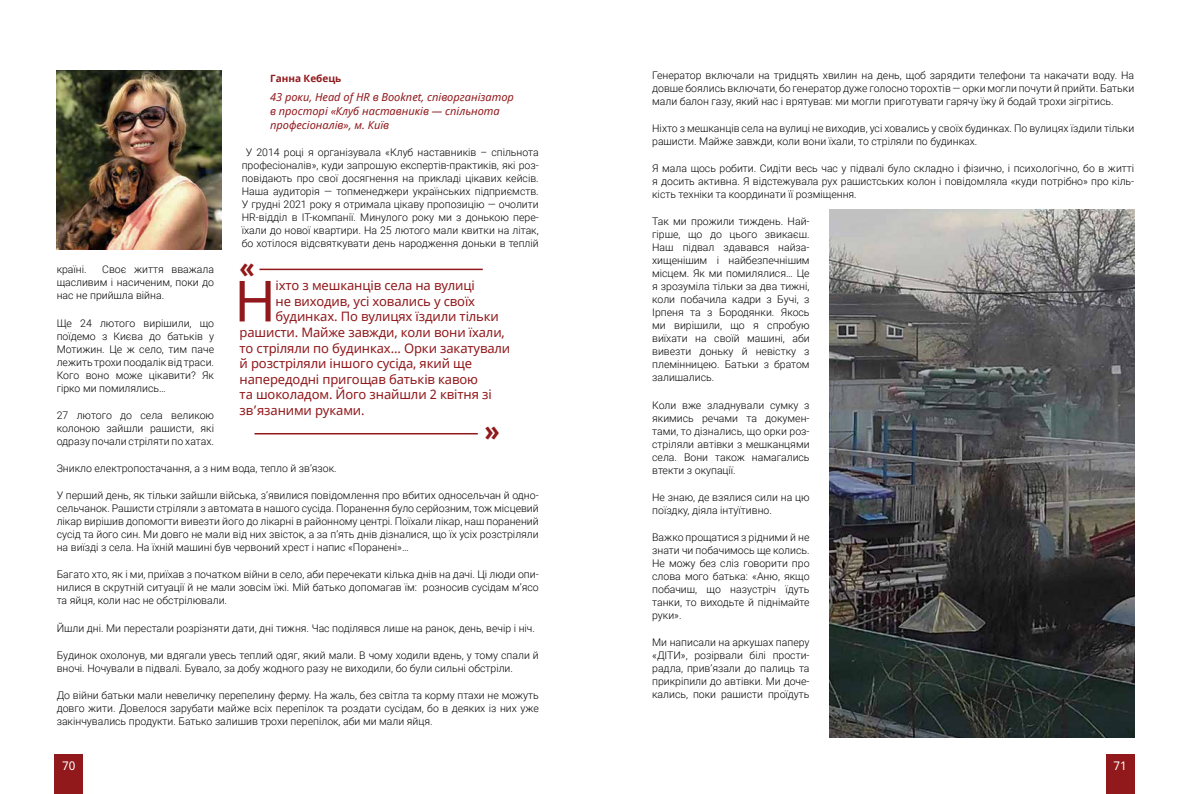
<style>
.page{position:relative;width:1191px;height:794px;background:#fff}
.page>*{position:absolute;margin:0;border:0;box-sizing:border-box;transform-origin:0 0}
.t1{font:56.7px "Noto Sans";color:#91181b}
.t2{font:700 28px "Futuris C";color:#91181b}
.t3{font:13px "Noto Sans";letter-spacing:-.01em;color:#91181b}
.t4{font:12px "Noto Sans";color:#fff}
.t5{font:italic 11px/14px "Noto Sans";color:#91181b}
.t6{font:300 10.5px/13px "Roboto";color:#000;text-align:justify}
.t7{font:700 10px "Noto Sans";color:#91181b}
</style>
<div class="page">
<div style="left:55px;top:754px;width:28px;height:40px;background:#91181b"></div>
<div style="left:1106px;top:754px;width:28px;height:40px;background:#91181b"></div>
<img style="left:57px;top:71px;width:165px;height:178px">
<hr style="left:259px;top:269px;width:224px;height:1px;background:#91181b">
<hr style="left:254px;top:433px;width:224px;height:1px;background:#91181b">
<img style="left:829px;top:210px;width:305px;height:527px">
<p class="t7" style="left:270px;top:71px;width:73px">Ганна Кебець</p>
<p class="t5" style="left:270px;top:90px;width:245px">43 роки, Head of HR в Booknet, співорганізатор в просторі «Клуб наставників — спільнота професіоналів», м. Київ</p>
<p class="t6" style="left:242px;top:146px;width:298px;text-align:center">У 2014 році я організувала «Клуб наставників – спільнота професіоналів», куди запрошую експертів-практиків, які роз&shy;повідають про свої досягнення на прикладі цікавих кейсів.<br>Наша аудиторія — топменеджери українських підприємств.<br>У грудні 2021 року я отримала цікаву пропозицію — очолити HR-відділ в ІТ-компанії. Минулого року ми з донькою пере&shy;їхали до нової квартири. На 25 лютого мали квитки на літак, бо хотілося відсвяткувати день народження доньки в теплій</p>
<h2 class="t2" style="left:240px;top:251px;width:17px">«</h2>
<p class="t6" style="left:57px;top:263px;width:159px;text-indent:45px">Своє життя вважала щасливим і насиченим, поки до нас не прийшла війна.</p>
<p class="t6" style="left:57px;top:316px;width:159px">Ще 24 лютого вирішили, що поїдемо з Києва до батьків у Мотижин. Це ж село, тим паче лежить трохи поодалік від траси.<br>Кого воно може цікавити? Як гірко ми помилялись…</p>
<p class="t6" style="left:57px;top:408px;width:159px">27 лютого до села великою колоною зайшли рашисти, які одразу почали стріляти по хатах.</p>
<p class="t6" style="left:57px;top:461px;width:281px">Зникло електропостачання, а з ним вода, тепло й зв’язок.</p>
<p class="t6" style="left:57px;top:488px;width:483px">У перший день, як тільки зайшли війська, з’явилися повідомлення про вбитих односельчан й одно&shy;сельчанок. Рашисти стріляли з автомата в нашого сусіда. Поранення було серйозним, тож місцевий лікар вирішив допомогти вивезти його до лікарні в районному центрі. Поїхали лікар, наш поранений сусід та його син. Ми довго не мали від них звісток, а за п’ять днів дізналися, що їх усіх розстріляли на виїзді з села. На їхній машині був червоний хрест і напис «Поранені»…</p>
<p class="t6" style="left:57px;top:568px;width:483px">Багато хто, як і ми, приїхав з початком війни в село, аби перечекати кілька днів на дачі. Ці люди опи&shy;нилися в скрутній ситуації й не мали зовсім їжі. Мій батько допомагав їм: розносив сусідам м’ясо та яйця, коли нас не обстрілювали.</p>
<p class="t6" style="left:57px;top:621px;width:480px">Йшли дні. Ми перестали розрізняти дати, дні тижня. Час поділявся лише на ранок, день, вечір і ніч.</p>
<p class="t6" style="left:57px;top:648px;width:483px">Будинок охолонув, ми вдягали увесь теплий одяг, який мали. В чому ходили вдень, у тому спали й вночі. Ночували в підвалі. Бувало, за добу жодного разу не виходили, бо були сильні обстріли.</p>
<p class="t6" style="left:57px;top:688px;width:483px">До війни батьки мали невеличку перепелину ферму. На жаль, без світла та корму птахи не можуть довго жити. Довелося зарубати майже всіх перепілок та роздати сусідам, бо в деяких із них уже закінчувались продукти. Батько залишив трохи перепілок, аби ми мали яйця.</p>
<p class="t6" style="left:57px;top:263px;width:31px">країні.</p>
<h1 class="t1" style="left:234px;top:262px;width:44px">Н</h1>
<p class="t3" style="left:275px;top:277px;width:201px">іхто з мешканців села на вулиці</p>
<p class="t3" style="left:275px;top:292px;width:201px">не виходив, усі ховались у своїх</p>
<p class="t3" style="left:275px;top:308px;width:225px">будинках. По вулицях їздили тільки</p>
<p class="t3" style="left:240px;top:323px;width:267px">рашисти. Майже завжди, коли вони їхали,</p>
<p class="t3" style="left:240px;top:339px;width:272px">то стріляли по будинках... Орки закатували</p>
<p class="t3" style="left:240px;top:355px;width:234px">й розстріляли іншого сусіда, який ще</p>
<p class="t3" style="left:240px;top:370px;width:240px">напередодні пригощав батьків кавою</p>
<p class="t3" style="left:240px;top:386px;width:253px">та шоколадом. Його знайшли 2 квітня зі</p>
<p class="t3" style="left:240px;top:401px;width:126px">зв’язаними руками.</p>
<h2 class="t2" style="left:500px;top:451px;width:17px;rotate:-180deg">«</h2>
<p class="t6" style="left:652px;top:68px;width:483px">Генератор включали на тридцять хвилин на день, щоб зарядити телефони та накачати воду. На довше боялись включати, бо генератор дуже голосно торохтів — орки могли почути й прийти. Батьки мали балон газу, який нас і врятував: ми могли приготувати гарячу їжу й бодай трохи зігрітись.</p>
<p class="t6" style="left:652px;top:121px;width:483px">Ніхто з мешканців села на вулиці не виходив, усі ховались у своїх будинках. По вулицях їздили тільки рашисти. Майже завжди, коли вони їхали, то стріляли по будинках.</p>
<p class="t6" style="left:652px;top:161px;width:483px">Я мала щось робити. Сидіти весь час у підвалі було складно і фізично, і психологічно, бо в житті я досить активна. Я відстежувала рух рашистських колон і повідомляла «куди потрібно» про кіль&shy;кість техніки та координати її розміщення.</p>
<p class="t6" style="left:652px;top:215px;width:159px">Так ми прожили тиждень. Най&shy;гірше, що до цього звикаєш.<br>Наш підвал здавався найза&shy;хищенішим і найбезпечнішим місцем. Як ми помилялися… Це я зрозуміла тільки за два тижні, коли побачила кадри з Бучі, з Ірпеня та з Бородянки. Якось ми вирішили, що я спробую виїхати на своїй машині, аби вивезти доньку й невістку з племінницею. Батьки з братом залишались.</p>
<p class="t6" style="left:652px;top:398px;width:159px">Коли вже зладнували сумку з якимись речами та докумен&shy;тами, то дізнались, що орки роз&shy;стріляли автівки з мешканцями села. Вони також намагались втекти з окупації.</p>
<p class="t6" style="left:652px;top:490px;width:159px">Не знаю, де взялися сили на цю поїздку, діяла інтуїтивно.</p>
<p class="t6" style="left:652px;top:530px;width:159px">Важко прощатися з рідними й не знати чи побачимось ще колись.<br>Не можу без сліз говорити про слова мого батька: «Аню, якщо побачиш, що назустріч їдуть танки, то виходьте й піднімайте руки».</p>
<p class="t6" style="left:652px;top:635px;width:159px">Ми написали на аркушах паперу «ДІТИ», розірвали білі прости&shy;радла, прив’язали до палиць та прикріпили до автівки. Ми доче&shy;кались, поки рашисти проїдуть</p>
<p class="t4" style="left:62px;top:757px;width:15px">70</p>
<p class="t4" style="left:1113px;top:757px;width:15px">71</p>
</div>
